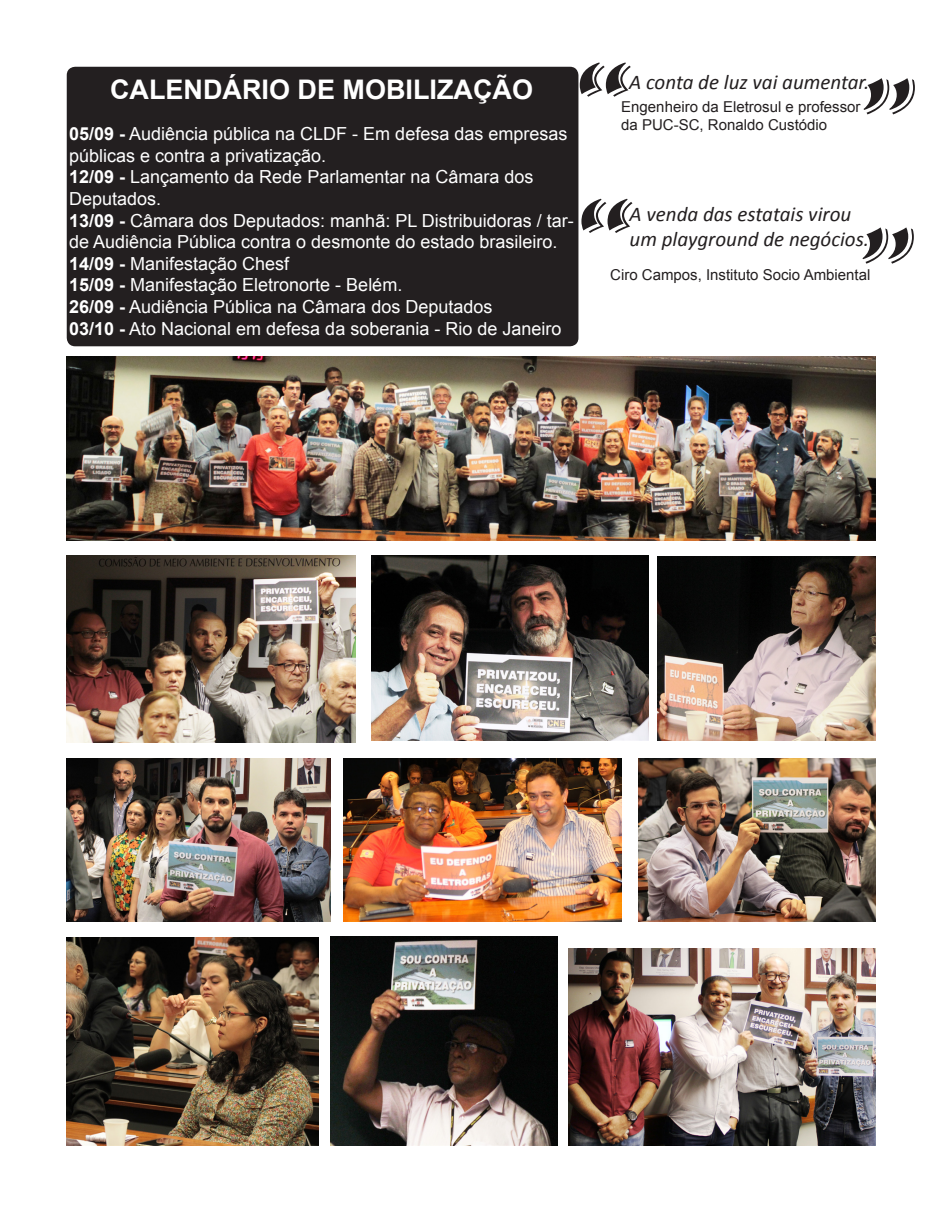
<style>
.page{position:relative;width:942px;height:1212px;background:#fff}
.page>*{position:absolute;margin:0;border:0;box-sizing:border-box;transform-origin:0 0}
.t1{font:135px "Algerian";color:#231f20}
.t2{font:700 27px "Arial";color:#fff}
.t3{font:italic 21px/25.2px "Calibri";color:#231f20}
.t4{font:18px/21.6px "Arial";color:#fff}
.t5{font:15px/18px "Arial";color:#231f20}
.s1{font-weight:700}
</style>
<div class="page">
<div style="left:67px;top:67px;width:511px;height:279px;background:#231f20;border-radius:9px"></div>
<img style="left:66px;top:357px;width:810px;height:184px">
<img style="left:639px;top:758px;width:237px;height:164px">
<img style="left:66px;top:758px;width:264px;height:164px">
<img style="left:658px;top:556px;width:218px;height:185px">
<img style="left:330px;top:936px;width:227px;height:210px">
<img style="left:66px;top:555px;width:290px;height:187px">
<img style="left:372px;top:555px;width:277px;height:186px">
<img style="left:344px;top:758px;width:277px;height:164px">
<img style="left:569px;top:948px;width:307px;height:198px">
<img style="left:66px;top:937px;width:252px;height:209px">
<p class="t1" style="left:578px;top:33px;width:57px">“</p>
<p class="t2" style="left:110px;top:71px;width:424px">CALENDÁRIO DE MOBILIZAÇÃO</p>
<p class="t3" style="left:629px;top:69px;width:242px">A conta de luz vai aumentar.</p>
<p class="t1" style="left:861px;top:49px;width:57px">”</p>
<p class="t5" style="left:621px;top:97px;width:241px">Engenheiro da Eletrosul e professor da PUC-SC, Ronaldo Custódio</p>
<p class="t4" style="left:69px;top:123px;width:500px"><span class="s1">05/09 -</span> Audiência pública na CLDF - Em defesa das empresas públicas e contra a privatização.</p>
<p class="t4" style="left:69px;top:167px;width:466px"><span class="s1">12/09 -</span> Lançamento da Rede Parlamentar na Câmara dos<br>Deputados.</p>
<p class="t4" style="left:69px;top:210px;width:506px"><span class="s1">13/09 -</span> Câmara dos Deputados: manhã: PL Distribuidoras / tar&shy;de Audiência Pública contra o desmonte do estado brasileiro.</p>
<p class="t4" style="left:69px;top:253px;width:222px"><span class="s1">14/09 -</span> Manifestação Chesf</p>
<p class="t4" style="left:69px;top:275px;width:335px"><span class="s1">15/09 -</span> Manifestação Eletronorte - Belém.</p>
<p class="t4" style="left:69px;top:296px;width:425px"><span class="s1">26/09 -</span> Audiência Pública na Câmara dos Deputados</p>
<p class="t4" style="left:69px;top:318px;width:494px"><span class="s1">03/10 -</span> Ato Nacional em defesa da soberania - Rio de Janeiro</p>
<p class="t1" style="left:579px;top:169px;width:57px">“</p>
<p class="t3" style="left:630px;top:200px;width:241px">A venda das estatais virou um playground de negócios.</p>
<p class="t1" style="left:860px;top:198px;width:57px">”</p>
<p class="t5" style="left:610px;top:266px;width:262px">Ciro Campos, Instituto Socio Ambiental</p>
</div>
